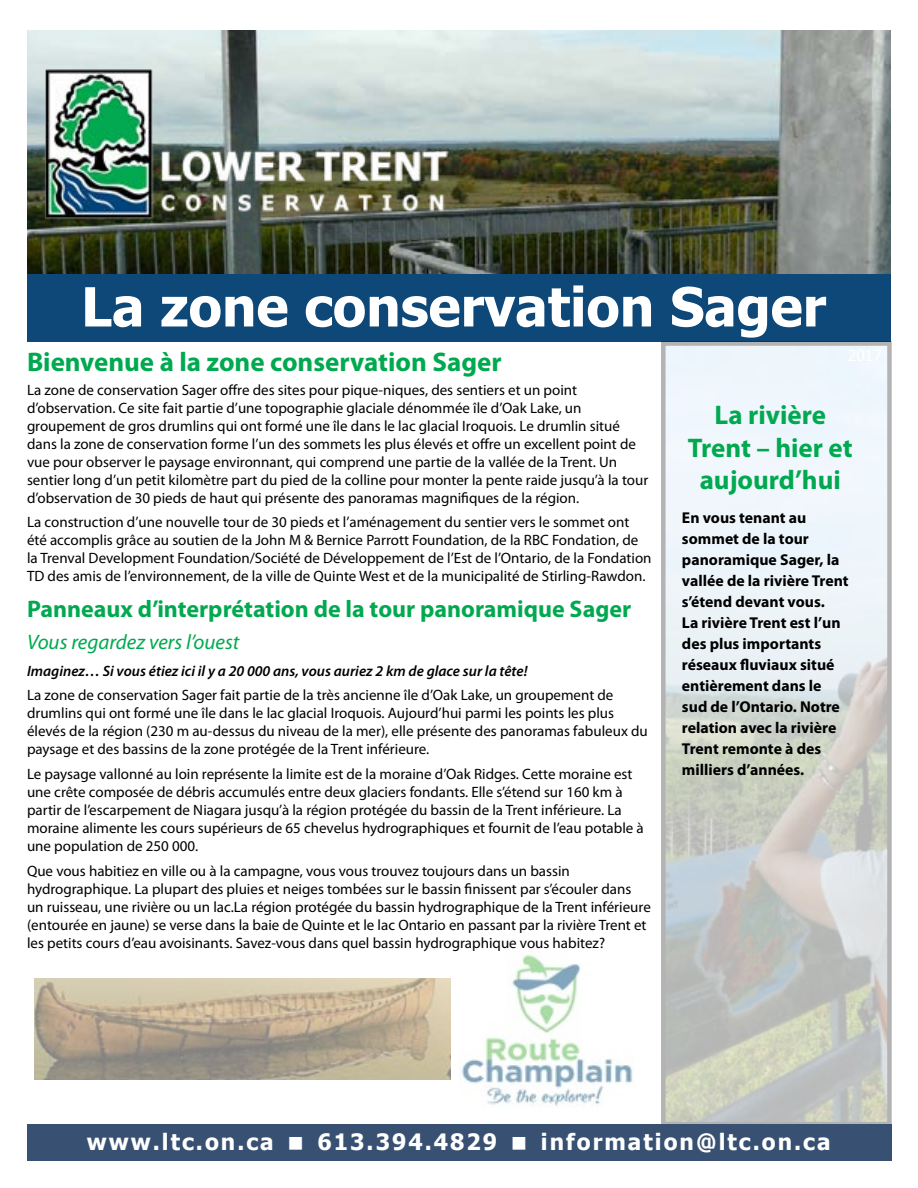
<style>
.page{position:relative;width:918px;height:1188px;background:#fff}
.page>*{position:absolute;margin:0;border:0;box-sizing:border-box;transform-origin:0 0}
.t1{font:700 54px "Tahoma";color:#fff}
.t2{font:700 27px/32.4px "Myriad Pro";color:#00a94f;text-align:center}
.t3{font:700 24px "Myriad Pro";color:#00a94f}
.t4{font:700 22.5px "Tahoma";letter-spacing:.09em;color:#fff}
.t5{font:italic 21px "Myriad Pro";color:#00a94f}
.t6{font:700 15.75px/21px "Myriad Pro";color:#000}
.t7{font:15px/18px "Myriad Pro";color:#000}
.t8{font:italic 600 15px "Myriad Pro";color:#000}
</style>
<div class="page">
<div style="left:27px;top:274px;width:864px;height:67px;background:#0d4878"></div>
<img style="left:666px;top:346px;width:221px;height:775px">
<img style="left:27px;top:30px;width:864px;height:243px">
<div style="left:27px;top:1124px;width:864px;height:37px;background:#385072"></div>
<img style="left:459px;top:954px;width:174px;height:152px">
<img style="left:35px;top:978px;width:415px;height:102px">
<img style="left:27px;top:60px;width:183px;height:214px">
<img style="left:160px;top:147px;width:294px;height:71px">
<h1 class="t1" style="left:81px;top:269px;width:746px">La zone conservation Sager</h1>
<h2 class="t2" style="left:27px;top:345px;width:476px">Bienvenue à la zone conservation Sager</h2>
<p class="t7" style="left:27px;top:380px;width:623px">La zone de conservation Sager offre des sites pour pique-niques, des sentiers et un point d’observation. Ce site fait partie d’une topographie glaciale dénommée île d’Oak Lake, un groupement de gros drumlins qui ont formé une île dans le lac glacial Iroquois. Le drumlin situé dans la zone de conservation forme l’un des sommets les plus élevés et offre un excellent point de vue pour observer le paysage environnant, qui comprend une partie de la vallée de la Trent. Un sentier long d’un petit kilomètre part du pied de la colline pour monter la pente raide jusqu’à la tour d’observation de 30 pieds de haut qui présente des panoramas magnifiques de la région.</p>
<p class="t7" style="left:27px;top:513px;width:626px">La construction d’une nouvelle tour de 30 pieds et l’aménagement du sentier vers le sommet ont été accomplis grâce au soutien de la John M &amp; Bernice Parrott Foundation, de la RBC Fondation, de la Trenval Development Foundation/Société de Développement de l’Est de l’Ontario, de la Fondation TD des amis de l’environnement, de la ville de Quinte West et de la municipalité de Stirling-Rawdon.</p>
<h3 class="t3" style="left:27px;top:593px;width:606px">Panneaux d’interprétation de la tour panoramique Sager</h3>
<h3 class="t5" style="left:27px;top:629px;width:214px">Vous regardez vers l’ouest</h3>
<p class="t8" style="left:27px;top:661px;width:502px">Imaginez… Si vous étiez ici il y a 20 000 ans, vous auriez 2 km de glace sur la tête!</p>
<p class="t7" style="left:27px;top:686px;width:622px">La zone de conservation Sager fait partie de la très ancienne île d’Oak Lake, un groupement de drumlins qui ont formé une île dans le lac glacial Iroquois. Aujourd’hui parmi les points les plus élevés de la région (230 m au-dessus du niveau de la mer), elle présente des panoramas fabuleux du paysage et des bassins de la zone protégée de la Trent inférieure.</p>
<p class="t7" style="left:27px;top:765px;width:618px">Le paysage vallonné au loin représente la limite est de la moraine d’Oak Ridges. Cette moraine est une crête composée de débris accumulés entre deux glaciers fondants. Elle s’étend sur 160 km à partir de l’escarpement de Niagara jusqu’à la région protégée du bassin de la Trent inférieure. La moraine alimente les cours supérieurs de 65 chevelus hydrographiques et fournit de l’eau potable à une population de 250 000.</p>
<p class="t7" style="left:27px;top:862px;width:625px">Que vous habitiez en ville ou à la campagne, vous vous trouvez toujours dans un bassin hydrographique. La plupart des pluies et neiges tombées sur le bassin finissent par s’écouler dans un ruisseau, une rivière ou un lac.La région protégée du bassin hydrographique de la Trent inférieure (entourée en jaune) se verse dans la baie de Quinte et le lac Ontario en passant par la rivière Trent et les petits cours d’eau avoisinants. Savez-vous dans quel bassin hydrographique vous habitez?</p>
<h2 class="t2" style="left:688px;top:398px;width:166px">La rivière<br>Trent – hier et aujourd’hui</h2>
<p class="t6" style="left:682px;top:507px;width:168px">En vous tenant au sommet de la tour panoramique Sager, la vallée de la rivière Trent s’étend devant vous.<br>La rivière Trent est l’un des plus importants réseaux fluviaux situé entièrement dans le sud de l’Ontario. Notre relation avec la rivière<br>Trent remonte à des milliers d’années.</p>
<h3 class="t4" style="left:87px;top:1126px;width:189px">www.ltc.on.ca</h3>
<h3 class="t4" style="left:318px;top:1126px;width:181px">613.394.4829</h3>
<h3 class="t4" style="left:541px;top:1126px;width:291px">information@ltc.on.ca</h3>
</div>
